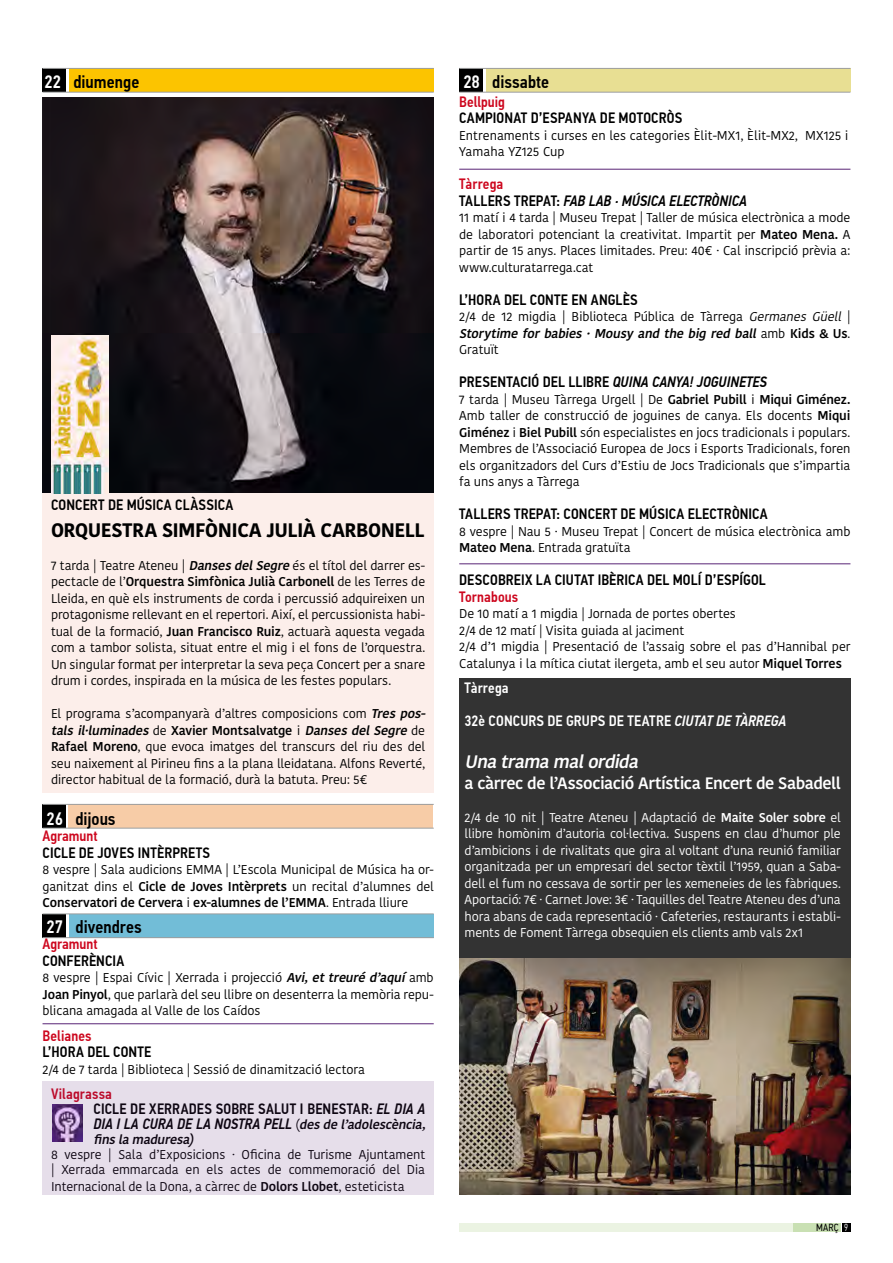
<style>
.page{position:relative;width:893px;height:1263px;background:#fff}
.page>*{position:absolute;margin:0;border:0;box-sizing:border-box;transform-origin:0 0}
.t1{font:700 19.5px "Kohinoor Devanagari";letter-spacing:-.03em;color:#000}
.t2{font:500 18px "PF Din Text Cond Pro";color:#000}
.t3{font:italic 500 18px "Kohinoor Devanagari";color:#fff}
.t4{font:500 16.5px "Kohinoor Devanagari";letter-spacing:-.025em;color:#fff}
.t5{font:500 15px/15px "PF Din Text Cond Pro";letter-spacing:.01em;color:#000}
.t6{font:italic 500 15px/16.5px "PF Din Text Cond Pro";color:#000}
.t7{font:500 15px "PF Din Text Cond Pro";letter-spacing:.005em;color:#fff}
.t8{font:500 15px "PF Din Text Cond Pro";color:#cd071e}
.t9{font:12.75px/16.5px "Kohinoor Devanagari";letter-spacing:-.01em;color:#000;text-align:justify}
.t10{font:12.75px/16.5px "Kohinoor Devanagari";letter-spacing:-.015em;color:#fff;text-align:justify}
.t11{font:italic 500 12.75px "Kohinoor Devanagari";color:#000}
.t12{font:10.35px "PF Din Text Cond Pro";color:#000}
.s1{color:#fff}
.s2{font-weight:500;font-style:italic}
.s3{font-weight:500}
.s4{color:#cd071e}
.s5{font-style:italic}
.s6{font-family:"Kohinoor Devanagari";font-weight:400;font-size:12.75px}
.s7{font-family:"Kohinoor Devanagari";font-style:italic;font-size:12.75px}
.s8{font-style:normal;color:#cd071e}
.s9{font-style:normal}
.s10{font-weight:300;color:#fff}
</style>
<div class="page">
<div style="left:841px;top:1223px;width:9px;height:9px;background:#000"></div>
<div style="left:459px;top:1223px;width:350px;height:9px;background:#ebf3e2"></div>
<div style="left:793px;top:1223px;width:47px;height:9px;background:#c9e0b3"></div>
<div style="left:459px;top:678px;width:391px;height:280px;background:#333"></div>
<div style="left:43px;top:442px;width:391px;height:351px;background:#fceeea"></div>
<div style="left:69px;top:914px;width:365px;height:23px;background:#72bdd7"></div>
<div style="left:43px;top:914px;width:23px;height:23px;background:#000"></div>
<hr style="left:43px;top:913px;width:391px;height:1px;background:#9c9e9f">
<hr style="left:43px;top:937px;width:391px;height:1px;background:#9c9e9f">
<div style="left:68px;top:805px;width:365px;height:23px;background:#f7cca7"></div>
<div style="left:43px;top:805px;width:23px;height:23px;background:#000"></div>
<hr style="left:43px;top:804px;width:391px;height:1px;background:#9c9e9f">
<hr style="left:43px;top:828px;width:391px;height:1px;background:#9c9e9f">
<img style="left:459px;top:959px;width:391px;height:236px">
<img style="left:43px;top:98px;width:391px;height:395px">
<div style="left:69px;top:69px;width:365px;height:23px;background:#fcc400"></div>
<div style="left:43px;top:69px;width:23px;height:23px;background:#000"></div>
<hr style="left:43px;top:68px;width:391px;height:1px;background:#9c9e9f">
<hr style="left:43px;top:92px;width:391px;height:1px;background:#9c9e9f">
<div style="left:486px;top:69px;width:364px;height:23px;background:#e8df93"></div>
<div style="left:459px;top:69px;width:23px;height:23px;background:#000"></div>
<hr style="left:459px;top:68px;width:391px;height:1px;background:#9c9e9f">
<hr style="left:459px;top:92px;width:391px;height:1px;background:#9c9e9f">
<img style="left:51px;top:335px;width:57px;height:158px">
<div style="left:43px;top:1081px;width:391px;height:114px;background:#e6deea"></div>
<img style="left:53px;top:1104px;width:29px;height:37px">
<hr style="left:43px;top:1023px;width:391px;height:1px;background:#592476">
<hr style="left:459px;top:563px;width:391px;height:1px;background:#592476">
<hr style="left:459px;top:169px;width:391px;height:1px;background:#592476">
<h2 class="t2" style="left:45px;top:71px;width:96px"><span class="s1">22</span> diumenge</h2>
<h2 class="t2" style="left:463px;top:71px;width:87px"><span class="s1">28</span> dissabte</h2>
<p class="t5" style="left:51px;top:497px;width:184px">CONCERT DE MÚSICA CLÀSSICA</p>
<h1 class="t1" style="left:51px;top:519px;width:375px">ORQUESTRA SIMFÒNICA JULIÀ CARBONELL</h1>
<p class="t9" style="left:51px;top:557px;width:376px">7 tarda | Teatre Ateneu | <span class="s2">DansesdelSegre</span>és el títol del darrer es&shy;pectacle de l’<span class="s3">Orquestra Simfònica Julià Carbonell</span> de les Terres de Lleida, en què els instruments de corda i percussió adquireixen un protagonisme rellevant en el repertori. Així, el percussionista habi&shy;tual de la formació, <span class="s3">Juan Francisco Ruiz</span>, actuarà aquesta vegada com a tambor solista, situat entre el mig i el fons de l’orquestra.<br>Un singular format per interpretar la seva peça Concert per a snare drum i cordes, inspirada en la música de les festes populars.</p>
<p class="t9" style="left:51px;top:706px;width:379px;text-align:left">El programa s’acompanyarà d’altres composicions com <span class="s2">Tres pos&shy;talsil·luminades</span>d e <span class="s3">X av i e r M o n t s a lv atg e</span> i <span class="s2">DansesdelSegre</span>d e <span class="s3">Rafael Moreno</span>, que evoca imatges del transcurs del riu des del seu naixement al Pirineu fins a la plana lleidatana. Alfons Reverté, director habitual de la formació, durà la batuta. Preu: 5€</p>
<h2 class="t2" style="left:47px;top:808px;width:70px"><span class="s1">26</span> dijous</h2>
<p class="t8" style="left:43px;top:827px;width:57px">Agramunt</p>
<p class="t5" style="left:43px;top:845px;width:169px">CICLE DE JOVES INTÈRPRETS</p>
<p class="t9" style="left:43px;top:862px;width:393px">8 vespre | Sala audicions EMMA | L’Escola Municipal de Música ha or&shy;ganitzat dins el <span class="s3">Cicle de Joves Intèrprets</span> un recital d’alumnes del <span class="s3">Conservatori de Cervera</span> i <span class="s3">ex-alumnes de l’EMMA</span>. Entrada lliure</p>
<h2 class="t2" style="left:47px;top:916px;width:97px"><span class="s1">27</span> divendres</h2>
<p class="t8" style="left:43px;top:935px;width:57px">Agramunt</p>
<p class="t5" style="left:43px;top:953px;width:83px">CONFERÈNCIA</p>
<p class="t9" style="left:43px;top:970px;width:393px">8 vespre | Espai Cívic | Xerrada i projecció <span class="s2">Avi,ettreuréd’aquí</span> amb <span class="s3">Joan Pinyol</span>, que parlarà del seu llibre on desenterra la memòria repu&shy;blicana amagada al Valle de los Caídos</p>
<p class="t8" style="left:43px;top:1027px;width:51px">Belianes</p>
<p class="t5" style="left:43px;top:1045px;width:110px">L’HORA DEL CONTE</p>
<p class="t9" style="left:43px;top:1061px;width:324px">2/4 de 7 tarda | Biblioteca | Sessió de dinamització lectora</p>
<p class="t5" style="left:94px;top:1087px;width:337px;text-indent:-43px"><span class="s4">Vilagrassa<br></span>CICLE DE XERRADES SOBRE SALUT I BENESTAR: <span class="s5">EL DIA A<br>D IA I L A C URA D E L A N O S TRA PELL</span> <span class="s6">(</span><span class="s7">desdel’adolescència,</span></p>
<p class="t11" style="left:94px;top:1132px;width:102px">finslamaduresa)</p>
<p class="t9" style="left:51px;top:1147px;width:376px;line-height:15px">8 vespre | Sala d’Exposicions · Oficina de Turisme Ajuntament | Xerrada emmarcada en els actes de commemoració del Dia</p>
<p class="t9" style="left:51px;top:1178px;width:355px">Internacional de la Dona, a càrrec de <span class="s3">Dolors Llobet</span>, esteticista</p>
<p class="t8" style="left:459px;top:92px;width:47px">Bellpuig</p>
<p class="t5" style="left:459px;top:110px;width:225px">CAMPIONAT D’ESPANYA DE MOTOCRÒS</p>
<p class="t9" style="left:459px;top:127px;width:391px">Entrenaments i curses en les categories Èlit-MX1, Èlit-MX2, MX125 i<br>Yamaha YZ125 Cup</p>
<p class="t6" style="left:459px;top:176px;width:289px"><span class="s8">Tàrrega<br></span><span class="s9">TALLERS TREPAT:</span> FAB LAB · MÚSICA ELECTRÒNICA</p>
<p class="t9" style="left:459px;top:209px;width:393px">11 matí i 4 tarda | Museu Trepat | Taller de música electrònica a mode de laboratori potenciant la creativitat. Impartit per <span class="s3">Mateo Mena.</span> A partir de 15 anys. Places limitades. Preu: 40€ · Cal inscripció prèvia a: www.culturatarrega.cat</p>
<p class="t5" style="left:459px;top:292px;width:180px">L’HORA DEL CONTE EN ANGLÈS</p>
<p class="t9" style="left:459px;top:308px;width:393px">2/4 de 12 migdia | Biblioteca Pública de Tàrrega <span class="s5">Germanes Güell</span> | <span class="s2">Storytime for babies · Mousy and the big red ball</span> a m b <span class="s3">K i d s &amp; U s</span> .<br>Gratuït</p>
<p class="t6" style="left:459px;top:374px;width:309px"><span class="s9">PRESENTACIÓ DEL LLIBRE</span> QUINA CANYA! JOGUINETES</p>
<p class="t9" style="left:459px;top:391px;width:393px">7 tarda | Museu Tàrrega Urgell | De <span class="s3">Gabriel Pubill</span> i <span class="s3">Miqui Giménez.<br></span>Amb taller de construcció de joguines de canya. Els docents <span class="s3">Miqui Giménez</span> i <span class="s3">Biel Pubill</span> són especialistes en jocs tradicionals i populars.<br>Membres de l’Associació Europea de Jocs i Esports Tradicionals, foren els organitzadors del Curs d’Estiu de Jocs Tradicionals que s’impartia fa uns anys a Tàrrega</p>
<p class="t5" style="left:459px;top:506px;width:310px">TALLERS TREPAT: CONCERT DE MÚSICA ELECTRÒNICA</p>
<p class="t9" style="left:459px;top:523px;width:393px">8 vespre | Nau 5 · Museu Trepat | Concert de música electrònica amb<br><span class="s3">Mateo Mena</span>. Entrada gratuïta</p>
<p class="t5" style="left:459px;top:572px;width:308px">DESCOBREIX LA CIUTAT IBÈRICA DEL MOLÍ D’ESPÍGOL</p>
<p class="t8" style="left:459px;top:587px;width:61px">Tornabous</p>
<p class="t9" style="left:459px;top:605px;width:393px;text-align:left">De 10 matí a 1 migdia | Jornada de portes obertes<br>2/4 de 12 matí | Visita guiada al jaciment<br>2/4 d’1 migdia | Presentació de l’assaig sobre el pas d’Hannibal per Catalunya i la mítica ciutat ilergeta, amb el seu autor <span class="s3">Miquel Torres</span></p>
<p class="t7" style="left:465px;top:678px;width:46px">Tàrrega</p>
<p class="t7" style="left:465px;top:711px;width:323px">32è CONCURS DE GRUPS DE TEATRE <span class="s5">CIUTAT DE TÀRREGA</span></p>
<h2 class="t3" style="left:465px;top:751px;width:180px">Unatramamalordida</h2>
<p class="t4" style="left:465px;top:773px;width:378px">a càrrec de l’Associació Artística Encert de Sabadell</p>
<p class="t10" style="left:465px;top:809px;width:378px">2/4 de 10 nit | Teatre Ateneu | Adaptació de <span class="s3">Maite Soler sobre</span> el llibre homònim d’autoria col·lectiva. Suspens en clau d’humor ple d’ambicions i de rivalitats que gira al voltant d’una reunió familiar organitzada per un empresari del sector tèxtil l’1959, quan a Saba&shy;dell el fum no cessava de sortir per les xemeneies de les fàbriques.<br>Aportació: 7€ · Carnet Jove: 3€ · Taquilles del Teatre Ateneu des d’una hora abans de cada representació · Cafeteries, restaurants i establi&shy;ments de Foment Tàrrega obsequien els clients amb vals 2x1</p>
<p class="t12" style="left:816px;top:1221px;width:33px">MARÇ <span class="s10">9</span></p>
</div>
